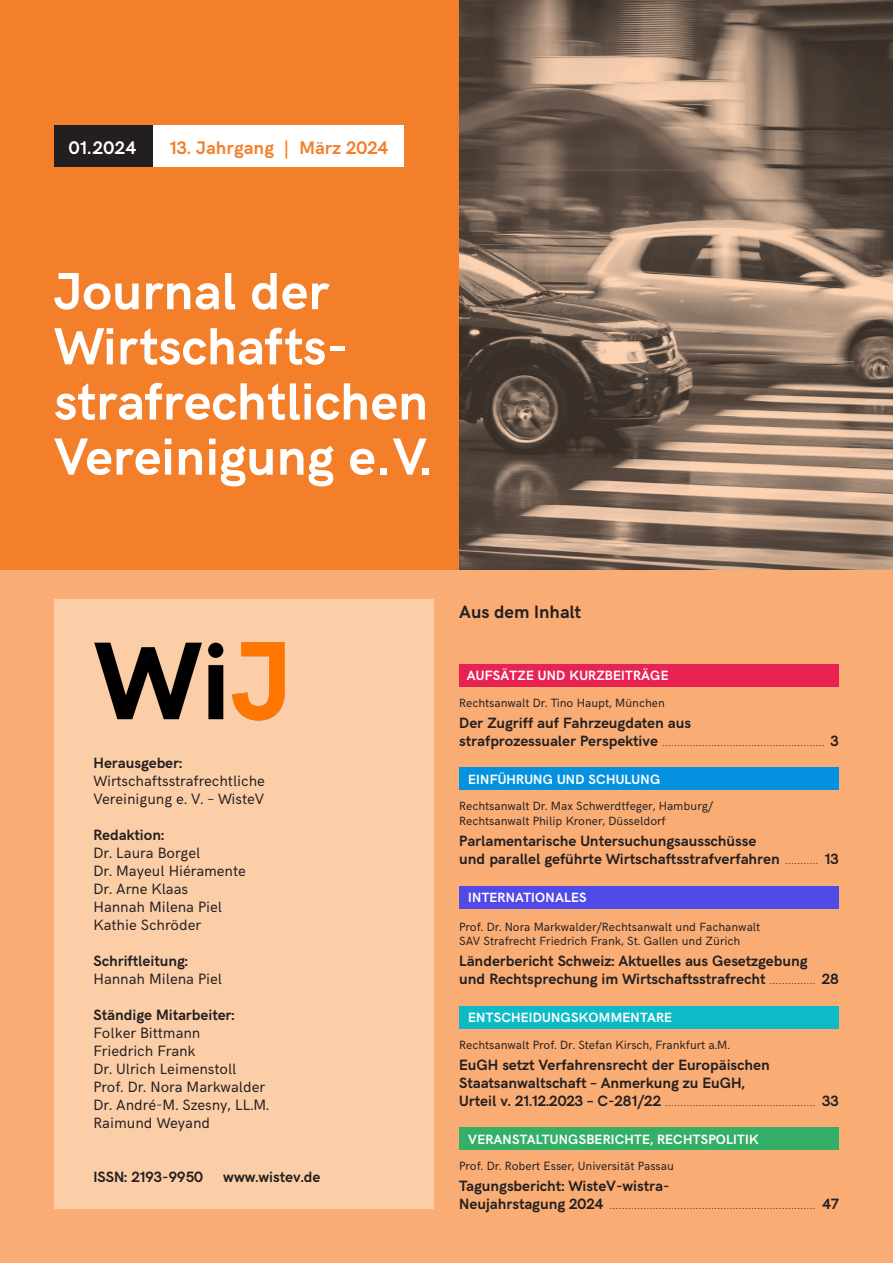
<style>
.page{position:relative;width:893px;height:1263px;background:#f9ad75}
.page>*{position:absolute;margin:0;border:0;box-sizing:border-box;transform-origin:0 0}
.t1{font:700 52.35px "HK Grotesk";color:#fff}
.t2{font:700 18.3px "HK Grotesk";letter-spacing:.01em;color:#f47f2a}
.t3{font:700 18.3px "HK Grotesk";letter-spacing:.03em;color:#fff}
.t4{font:700 18px "HK Grotesk";color:#231f20}
.t5{font:700 15px/18px "HK Grotesk";color:#231f20}
.t6{font:15px "HK Grotesk";color:#231f20}
.t7{font:700 13.5px "HK Grotesk";letter-spacing:.02em;color:#fff}
.t8{font:12px/14.4px "HK Grotesk";color:#231f20}
.t9{font:9px "HK Grotesk";color:#231f20}
.s1{font-weight:700;font-size:15px}
.s2{font-weight:400;font-size:9px}
</style>
<div class="page">
<div style="left:0;top:0;width:459px;height:570px;background:#f47f2a"></div>
<div style="left:54px;top:600px;width:380px;height:609px;background:#fccea8"></div>
<div style="left:54px;top:125px;width:100px;height:42px;background:#231f20"></div>
<div style="left:154px;top:125px;width:250px;height:42px;background:#fff"></div>
<img style="left:459px;top:0;width:434px;height:570px">
<div style="left:459px;top:886px;width:380px;height:23px;background:#504ae6"></div>
<div style="left:459px;top:767px;width:380px;height:23px;background:#0492e0"></div>
<div style="left:459px;top:1127px;width:380px;height:23px;background:#34af67"></div>
<div style="left:459px;top:1006px;width:380px;height:23px;background:#0cbbc6"></div>
<div style="left:459px;top:664px;width:380px;height:23px;background:#e82353"></div>
<img style="left:94px;top:642px;width:191px;height:79px">
<p class="t3" style="left:69px;top:134px;width:69px">01.2024</p>
<p class="t2" style="left:170px;top:134px;width:220px">13. Jahrgang | März 2024</p>
<p class="t1" style="left:54px;top:252px;width:277px">Journal der</p>
<p class="t1" style="left:54px;top:307px;width:296px">Wirtschafts-</p>
<p class="t1" style="left:54px;top:362px;width:376px">strafrechtlichen</p>
<p class="t1" style="left:54px;top:417px;width:379px">Vereinigung e. V.</p>
<p class="t5" style="left:94px;top:753px;width:90px">Herausgeber:</p>
<p class="t6" style="left:94px;top:770px;width:173px">Wirtschaftsstrafrechtliche</p>
<p class="t6" style="left:94px;top:788px;width:172px">Vereinigung e. V. – WisteV</p>
<p class="t5" style="left:94px;top:825px;width:72px">Redaktion:</p>
<p class="t6" style="left:94px;top:842px;width:108px">Dr. Laura Borgel</p>
<p class="t6" style="left:94px;top:860px;width:154px">Dr. Mayeul Hiéramente</p>
<p class="t6" style="left:94px;top:878px;width:96px">Dr. Arne Klaas</p>
<p class="t6" style="left:94px;top:896px;width:130px">Hannah Milena Piel</p>
<p class="t6" style="left:94px;top:914px;width:109px">Kathie Schröder</p>
<p class="t5" style="left:94px;top:951px;width:96px">Schriftleitung:</p>
<p class="t6" style="left:94px;top:968px;width:130px">Hannah Milena Piel</p>
<p class="t5" style="left:94px;top:1005px;width:143px">Ständige Mitarbeiter:</p>
<p class="t6" style="left:94px;top:1022px;width:108px">Folker Bittmann</p>
<p class="t6" style="left:94px;top:1040px;width:104px">Friedrich Frank</p>
<p class="t6" style="left:94px;top:1058px;width:144px">Dr. Ulrich Leimenstoll</p>
<p class="t6" style="left:94px;top:1076px;width:173px">Prof. Dr. Nora Markwalder</p>
<p class="t6" style="left:94px;top:1094px;width:177px">Dr. André-M. Szesny, LL.M.</p>
<p class="t6" style="left:94px;top:1112px;width:118px">Raimund Weyand</p>
<p class="t5" style="left:94px;top:1167px;width:111px">ISSN: 2193-9950</p>
<p class="t5" style="left:223px;top:1167px;width:99px">www.wistev.de</p>
<p class="t4" style="left:459px;top:598px;width:123px">Aus dem Inhalt</p>
<p class="t7" style="left:467px;top:665px;width:203px">AUFSÄTZE UND KURZBEITRÄGE</p>
<p class="t8" style="left:459px;top:694px;width:207px">Rechtsanwalt Dr. Tino Haupt, München</p>
<p class="t5" style="left:459px;top:712px;width:233px">Der Zugriff auf Fahrzeugdaten aus</p>
<p class="t9" style="left:459px;top:736px;width:381px"><span class="s1">strafprozessualer Perspektive</span> ..................................................... <span class="s1">3</span></p>
<p class="t7" style="left:468px;top:769px;width:193px">EINFÜHRUNG UND SCHULUNG</p>
<p class="t8" style="left:459px;top:798px;width:256px">Rechtsanwalt Dr. Max Schwerdtfeger, Hamburg/</p>
<p class="t8" style="left:459px;top:813px;width:208px">Rechtsanwalt Philip Kroner, Düsseldorf</p>
<p class="t5" style="left:459px;top:831px;width:381px">Parlamentarische Untersuchungsausschüsse<br>und parallel geführte Wirtschaftsstrafverfahren <span class="s2">...........</span> 13</p>
<p class="t7" style="left:468px;top:887px;width:120px">INTERNATIONALES</p>
<p class="t8" style="left:459px;top:918px;width:303px">Prof. Dr. Nora Markwalder/Rechtsanwalt und Fachanwalt<br>SAV Strafrecht Friedrich Frank, St. Gallen und Zürich</p>
<p class="t5" style="left:459px;top:951px;width:350px">Länderbericht Schweiz: Aktuelles aus Gesetzgebung</p>
<p class="t5" style="left:459px;top:969px;width:381px">und Rechtsprechung im Wirtschaftsstrafrecht <span class="s2">...............</span> 28</p>
<p class="t7" style="left:468px;top:1007px;width:205px">ENTSCHEIDUNGSKOMMENTARE</p>
<p class="t8" style="left:459px;top:1036px;width:272px">Rechtsanwalt Prof. Dr. Stefan Kirsch, Frankfurt a.M.</p>
<p class="t5" style="left:459px;top:1054px;width:312px">EuGH setzt Verfahrensrecht der Europäischen</p>
<p class="t5" style="left:459px;top:1072px;width:287px">Staatsanwaltschaft – Anmerkung zu EuGH,</p>
<p class="t9" style="left:459px;top:1096px;width:381px"><span class="s1">Urteil v. 21.12.2023 – C-281/22</span> ................................................. <span class="s1">33</span></p>
<p class="t7" style="left:468px;top:1129px;width:292px">VERANSTALTUNGSBERICHTE, RECHTSPOLITIK</p>
<p class="t8" style="left:459px;top:1158px;width:216px">Prof. Dr. Robert Esser, Universität Passau</p>
<p class="t5" style="left:459px;top:1176px;width:212px">Tagungsbericht: WisteV-wistra-</p>
<p class="t9" style="left:459px;top:1199px;width:381px"><span class="s1">Neujahrstagung 2024</span> ................................................................... <span class="s1">47</span></p>
</div>
